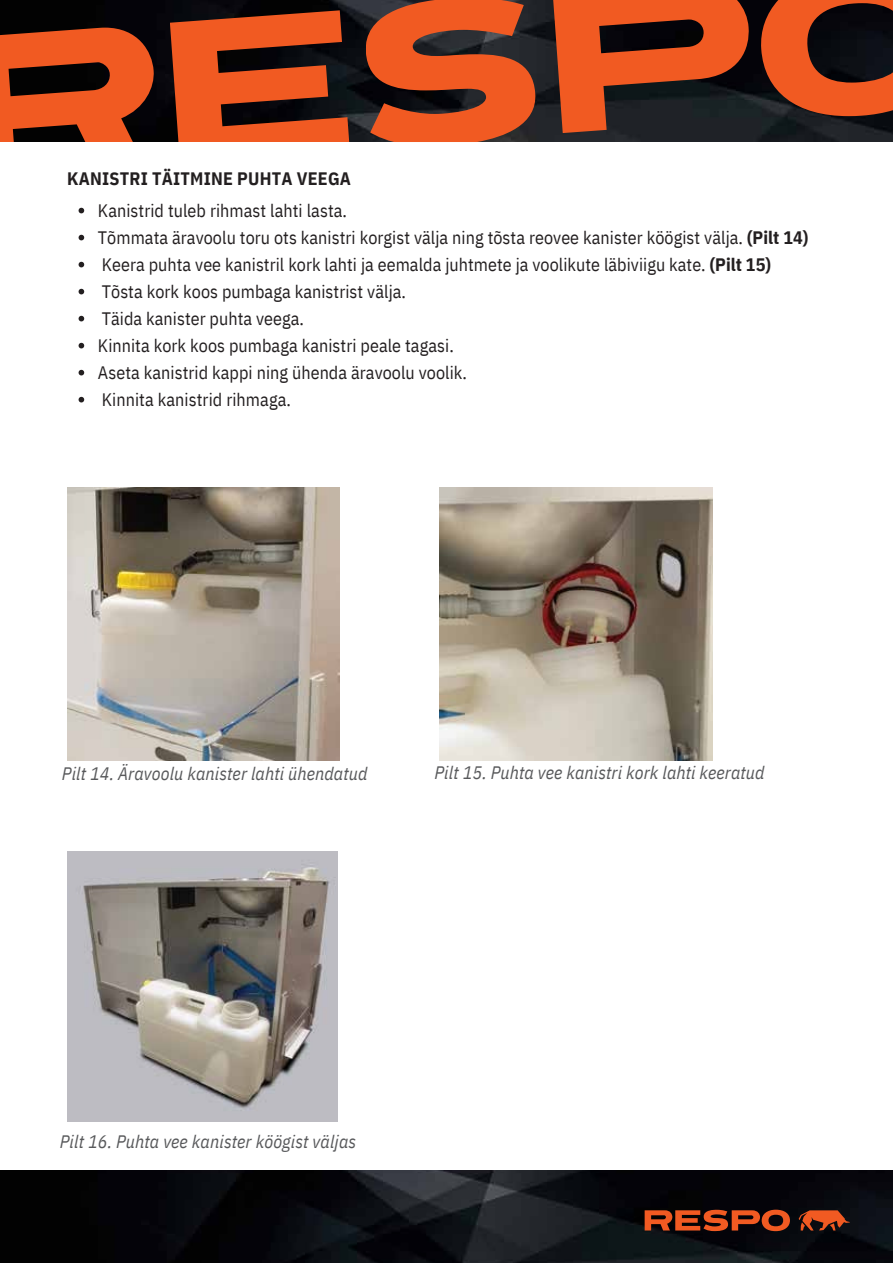
<style>
.page{position:relative;width:893px;height:1264px;background:#fff}
.page>*{position:absolute;margin:0;border:0;box-sizing:border-box;transform-origin:0 0}
.t1{font:18px "IBM Plex Sans Cond";letter-spacing:.005em;color:#231f20}
.t2{font:italic 18px "IBM Plex Sans Cond";letter-spacing:.005em;color:#58595b}
.t3{font:700 18px "IBM Plex Sans Cond";letter-spacing:.01em;color:#231f20}
.s1{font-weight:700}
</style>
<div class="page">
<img style="left:0;top:0;width:892px;height:142px">
<svg style="left:0;top:28px;width:154px;height:114px;background:#a53e18"></svg>
<svg style="left:170px;top:10px;width:179px;height:132px;background:#9f3d1a"></svg>
<svg style="left:366px;top:0;width:169px;height:142px;background:#a94623"></svg>
<svg style="left:759px;top:0;width:133px;height:116px;background:#80341a"></svg>
<svg style="left:553px;top:0;width:197px;height:133px;background:#8d3b1e"></svg>
<img style="left:0;top:1170px;width:892px;height:92px">
<svg style="left:79px;top:208px;width:5px;height:5px"></svg>
<svg style="left:79px;top:235px;width:5px;height:5px"></svg>
<svg style="left:79px;top:262px;width:5px;height:5px"></svg>
<svg style="left:79px;top:289px;width:5px;height:5px"></svg>
<svg style="left:79px;top:316px;width:5px;height:5px"></svg>
<svg style="left:79px;top:343px;width:5px;height:5px"></svg>
<svg style="left:79px;top:370px;width:5px;height:5px"></svg>
<svg style="left:79px;top:397px;width:5px;height:5px"></svg>
<svg style="left:798px;top:1210px;width:51px;height:20px"></svg>
<svg style="left:644px;top:1209px;width:145px;height:22px;background:#8a3416"></svg>
<img style="left:67px;top:487px;width:273px;height:273px">
<img style="left:439px;top:487px;width:273px;height:273px">
<img style="left:67px;top:851px;width:270px;height:270px">
<p class="t3" style="left:67px;top:167px;width:285px">KANISTRI TÄITMINE PUHTA VEEGA</p>
<p class="t1" style="left:98px;top:198px;width:250px">Kanistrid tuleb rihmast lahti lasta.</p>
<p class="t1" style="left:98px;top:225px;width:712px">Tõmmata äravoolu toru ots kanistri korgist välja ning tõsta reovee kanister köögist välja. <span class="s1">(Pilt 14)</span></p>
<p class="t1" style="left:102px;top:252px;width:670px">Keera puhta vee kanistril kork lahti ja eemalda juhtmete ja voolikute läbiviigu kate. <span class="s1">(Pilt 15)</span></p>
<p class="t1" style="left:102px;top:279px;width:306px">Tõsta kork koos pumbaga kanistrist välja.</p>
<p class="t1" style="left:102px;top:306px;width:204px">Täida kanister puhta veega.</p>
<p class="t1" style="left:98px;top:333px;width:357px">Kinnita kork koos pumbaga kanistri peale tagasi.</p>
<p class="t1" style="left:98px;top:360px;width:370px">Aseta kanistrid kappi ning ühenda äravoolu voolik.</p>
<p class="t1" style="left:102px;top:387px;width:190px">Kinnita kanistrid rihmaga.</p>
<p class="t2" style="left:62px;top:761px;width:307px">Pilt 14. Äravoolu kanister lahti ühendatud</p>
<p class="t2" style="left:434px;top:760px;width:332px">Pilt 15. Puhta vee kanistri kork lahti keeratud</p>
<p class="t2" style="left:60px;top:1129px;width:298px">Pilt 16. Puhta vee kanister köögist väljas</p>
</div>
